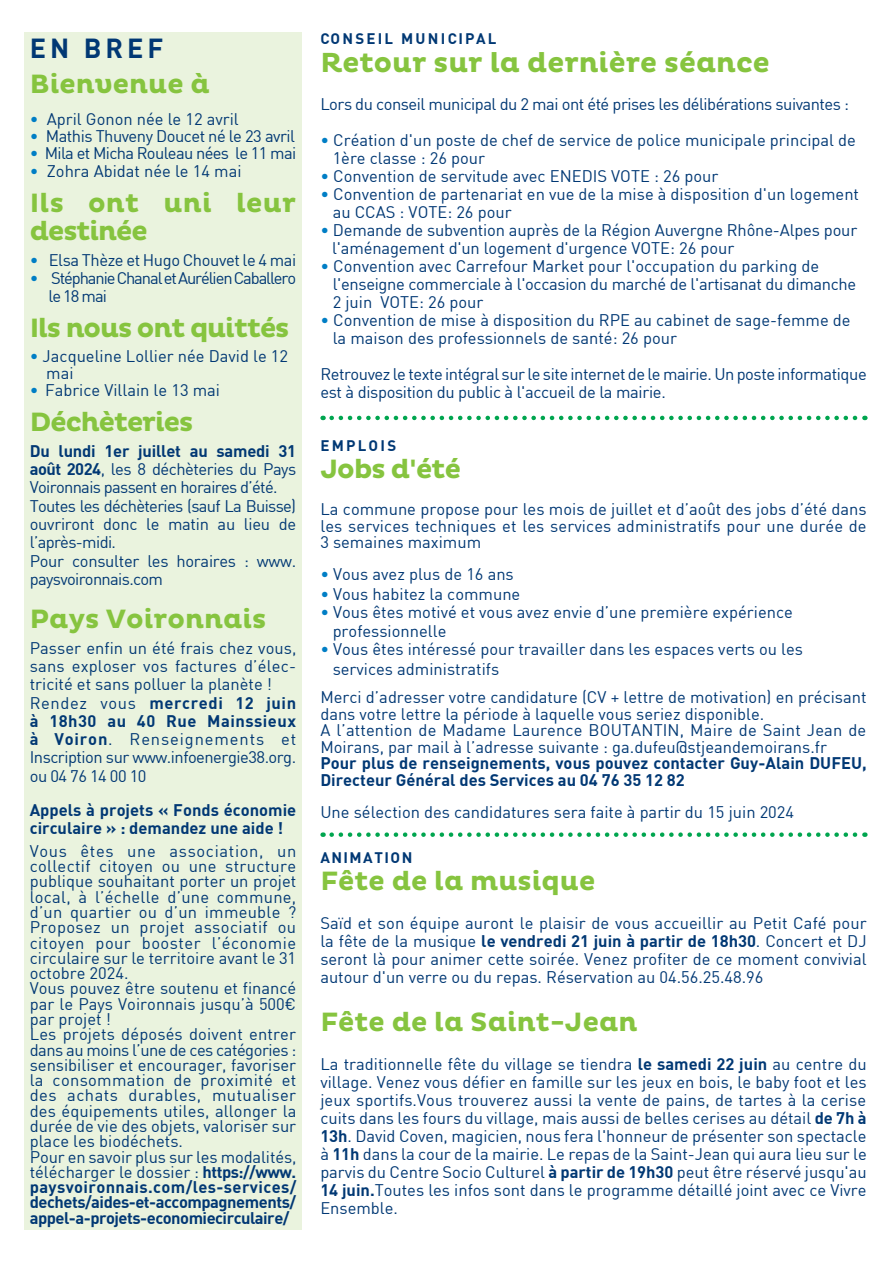
<style>
.page{position:relative;width:893px;height:1263px;background:#fff}
.page>*{position:absolute;margin:0;border:0;box-sizing:border-box;transform-origin:0 0}
.t1{font:700 28.05px "Pluto";color:#86c43f}
.t2{font:700 27px/27.3px "Pluto";color:#86c43f}
.t3{font:700 27px "Pluto";letter-spacing:-.04em;color:#86c43f}
.t4{font:700 27px "DIN";letter-spacing:.15em;color:#013874}
.t5{font:16.5px/18px "DIN";color:#013874}
.t6{font:700 16.5px/15.3px "DIN";color:#013874}
.t7{font:16.5px/18px "DIN";letter-spacing:-.025em;color:#013874}
.t8{font:16.5px "DIN";letter-spacing:-.03em;color:#013874}
.t9{font:16.5px/18.3px "DIN";letter-spacing:-.02em;color:#013874}
.t10{font:16.5px "DIN";letter-spacing:-.065em;color:#013874}
.t11{font:16.5px "DIN";letter-spacing:-.04em;color:#013874}
.t12{font:700 15px "DIN";letter-spacing:.15em;color:#013874}
.t13{font:700 15px "DIN";letter-spacing:.1em;color:#013874}
.s1{color:#007ec5}
.s2{font-weight:700}
.s3{font-weight:400}
</style>
<div class="page">
<div style="left:24px;top:32px;width:278px;height:1198px;background:#eaf3de"></div>
<svg style="left:332px;top:416px;width:533px;height:4px"></svg>
<svg style="left:332px;top:832px;width:533px;height:5px"></svg>
<p class="t4" style="left:30px;top:31px;width:135px">EN BREF</p>
<p class="t2" style="left:30px;top:71px;width:182px">Bienvenue à</p>
<p class="t5" style="left:30px;top:110px;width:211px"><span class="s1">•</span> April Gonon née le 12 avril</p>
<p class="t8" style="left:30px;top:126px;width:267px"><span class="s1">•</span> Mathis Thuveny Doucet né le 23 avril</p>
<p class="t11" style="left:30px;top:143px;width:268px"><span class="s1">•</span> Mila et Micha Rouleau nées le 11 mai</p>
<p class="t5" style="left:30px;top:162px;width:213px"><span class="s1">•</span> Zohra Abidat née le 14 mai</p>
<p class="t2" style="left:30px;top:190px;width:268px">Ils ont uni leur destinée</p>
<p class="t7" style="left:30px;top:250px;width:268px"><span class="s1">•</span> Elsa Thèze et Hugo Chouvet le 4 mai</p>
<p class="t10" style="left:30px;top:268px;width:268px"><span class="s1">•</span> Stéphanie Chanal et Aurélien Caballero</p>
<p class="t5" style="left:48px;top:287px;width:60px">le 18 mai</p>
<p class="t3" style="left:30px;top:313px;width:261px">Ils nous ont quittés</p>
<p class="t5" style="left:46px;top:347px;width:243px;line-height:16.8px;text-indent:-16px"><span class="s1">•</span> Jacqueline Lollier née David le 12 mai</p>
<p class="t5" style="left:30px;top:380px;width:192px"><span class="s1">•</span> Fabrice Villain le 13 mai</p>
<p class="t3" style="left:30px;top:406px;width:165px">Déchèteries</p>
<p class="t5" style="left:30px;top:441px;width:268px;text-align:justify"><span class="s2">Du lundi 1er juillet au samedi 31 août 2024</span>, les 8 déchèteries du Pays Voironnais passent en horaires d’été.</p>
<p class="t5" style="left:30px;top:496px;width:268px;text-align:justify">Toutes les déchèteries (sauf La Buisse) ouvriront donc le matin au lieu de l’après-midi.</p>
<p class="t9" style="left:30px;top:551px;width:268px">Pour consulter les horaires : www. paysvoironnais.com</p>
<p class="t2" style="left:30px;top:606px;width:238px">Pays Voironnais</p>
<p class="t5" style="left:30px;top:638px;width:268px;text-align:justify">Passer enfin un été frais chez vous, sans exploser vos factures d’élec&shy;tricité et sans polluer la planète !</p>
<p class="t5" style="left:30px;top:693px;width:268px;text-align:justify">Rendez vous <span class="s2">mercredi 12 juin à 18h30 au 40 Rue Mainssieux à Voiron</span>. Renseignements et Inscription sur www.infoenergie38.org. ou 04 76 14 00 10</p>
<p class="t6" style="left:30px;top:800px;width:268px;line-height:18.3px">Appels à projets « Fonds économie circulaire » : demandez une aide !</p>
<p class="t5" style="left:30px;top:843px;width:268px;line-height:15.3px;text-align:justify">Vous êtes une association, un collectif citoyen ou une structure publique souhaitant porter un projet local, à l’échelle d’une commune, d’un quartier ou d’un immeuble ?<br>Proposez un projet associatif ou citoyen pour booster l’économie circulaire sur le territoire avant le 31 octobre 2024.</p>
<p class="t5" style="left:30px;top:980px;width:268px;line-height:15.3px;text-align:justify">Vous pouvez être soutenu et financé par le Pays Voironnais jusqu’à 500€ par projet !</p>
<p class="t5" style="left:30px;top:1026px;width:268px;line-height:15.3px;text-align:justify">Les projets déposés doivent entrer dans au moins l’une de ces catégories : sensibiliser et encourager, favoriser la consommation de proximité et des achats durables, mutualiser des équipements utiles, allonger la durée de vie des objets, valoriser sur place les biodéchets.</p>
<p class="t6" style="left:30px;top:1148px;width:268px;text-align:justify"><span class="s3">Pour en savoir plus sur les modalités, télécharger le dossier :</span> https://www. paysvoironnais.com/les-services/ dechets/aides-et-accompagnements/ appel-a-projets-economiecirculaire/</p>
<p class="t12" style="left:320px;top:29px;width:178px">CONSEIL MUNICIPAL</p>
<p class="t1" style="left:320px;top:47px;width:451px">Retour sur la dernière séance</p>
<p class="t8" style="left:320px;top:93px;width:530px">Lors du conseil municipal du 2 mai ont été prises les délibérations suivantes :</p>
<p class="t5" style="left:333px;top:130px;width:525px;text-indent:-12px"><span class="s1">•</span> Création d'un poste de chef de service de police municipale principal de<br>1ère classe : 26 pour</p>
<p class="t5" style="left:320px;top:167px;width:399px"><span class="s1">•</span> Convention de servitude avec ENEDIS VOTE : 26 pour</p>
<p class="t5" style="left:333px;top:185px;width:528px;text-indent:-12px"><span class="s1">•</span> Convention de partenariat en vue de la mise à disposition d'un logement au CCAS : VOTE: 26 pour</p>
<p class="t5" style="left:332px;top:221px;width:527px;text-indent:-12px"><span class="s1">•</span> Demande de subvention auprès de la Région Auvergne Rhône-Alpes pour l'aménagement d'un logement d'urgence VOTE: 26 pour</p>
<p class="t5" style="left:333px;top:257px;width:525px;text-indent:-12px"><span class="s1">•</span> Convention avec Carrefour Market pour l'occupation du parking de l'enseigne commerciale à l'occasion du marché de l'artisanat du dimanche<br>2 juin VOTE: 26 pour</p>
<p class="t5" style="left:333px;top:311px;width:519px;text-indent:-12px"><span class="s1">•</span> Convention de mise à disposition du RPE au cabinet de sage-femme de la maison des professionnels de santé: 26 pour</p>
<p class="t7" style="left:320px;top:365px;width:548px">Retrouvez le texte intégral sur le site internet de le mairie. Un poste informatique est à disposition du public à l'accueil de la mairie.</p>
<p class="t12" style="left:320px;top:435px;width:77px">EMPLOIS</p>
<p class="t2" style="left:320px;top:456px;width:142px">Jobs d'été</p>
<p class="t5" style="left:320px;top:501px;width:548px;line-height:16.5px;text-align:justify">La commune propose pour les mois de juillet et d’août des jobs d’été dans les services techniques et les services administratifs pour une durée de 3 semaines maximum</p>
<p class="t5" style="left:320px;top:565px;width:195px"><span class="s1">•</span> Vous avez plus de 16 ans</p>
<p class="t5" style="left:320px;top:584px;width:202px"><span class="s1">•</span> Vous habitez la commune</p>
<p class="t5" style="left:333px;top:602px;width:462px;line-height:19.5px;text-indent:-12px"><span class="s1">•</span> Vous êtes motivé et vous avez envie d’une première expérience professionnelle</p>
<p class="t5" style="left:333px;top:639px;width:472px;line-height:19.5px;text-indent:-12px"><span class="s1">•</span> Vous êtes intéressé pour travailler dans les espaces verts ou les services administratifs</p>
<p class="t5" style="left:320px;top:689px;width:548px;line-height:16.5px">Merci d’adresser votre candidature (CV + lettre de motivation) en précisant dans votre lettre la période à laquelle vous seriez disponible.</p>
<p class="t5" style="left:320px;top:722px;width:547px;line-height:16.5px">A l’attention de Madame Laurence BOUTANTIN, Maire de Saint Jean de<br>Moirans, par mail à l’adresse suivante : ga.dufeu@stjeandemoirans.fr</p>
<p class="t6" style="left:320px;top:754px;width:548px;line-height:16.5px">Pour plus de renseignements, vous pouvez contacter Guy-Alain DUFEU,<br>Directeur Général des Services au 04 76 35 12 82</p>
<p class="t5" style="left:320px;top:802px;width:475px">Une sélection des candidatures sera faite à partir du 15 juin 2024</p>
<p class="t13" style="left:320px;top:847px;width:94px">ANIMATION</p>
<p class="t2" style="left:320px;top:868px;width:276px">Fête de la musique</p>
<p class="t5" style="left:320px;top:913px;width:548px;text-align:justify">Saïd et son équipe auront le plaisir de vous accueillir au Petit Café pour la fête de la musique <span class="s2">le vendredi 21 juin à partir de 18h30</span>. Concert et DJ seront là pour animer cette soirée. Venez profiter de ce moment convivial autour d'un verre ou du repas. Réservation au 04.56.25.48.96</p>
<p class="t2" style="left:320px;top:1009px;width:319px">Fête de la Saint-Jean</p>
<p class="t5" style="left:320px;top:1055px;width:548px;text-align:justify">La traditionnelle fête du village se tiendra <span class="s2">le samedi 22 juin</span> au centre du village. Venez vous défier en famille sur les jeux en bois, le baby foot et les jeux sportifs.Vous trouverez aussi la vente de pains, de tartes à la cerise cuits dans les fours du village, mais aussi de belles cerises au détail <span class="s2">de 7h à 13h</span>. David Coven, magicien, nous fera l'honneur de présenter son spectacle à <span class="s2">11h</span> dans la cour de la mairie. Le repas de la Saint-Jean qui aura lieu sur le parvis du Centre Socio Culturel <span class="s2">à partir de 19h30</span> peut être réservé jusqu'au <span class="s2">14 juin.</span>Toutes les infos sont dans le programme détaillé joint avec ce Vivre Ensemble.</p>
</div>
